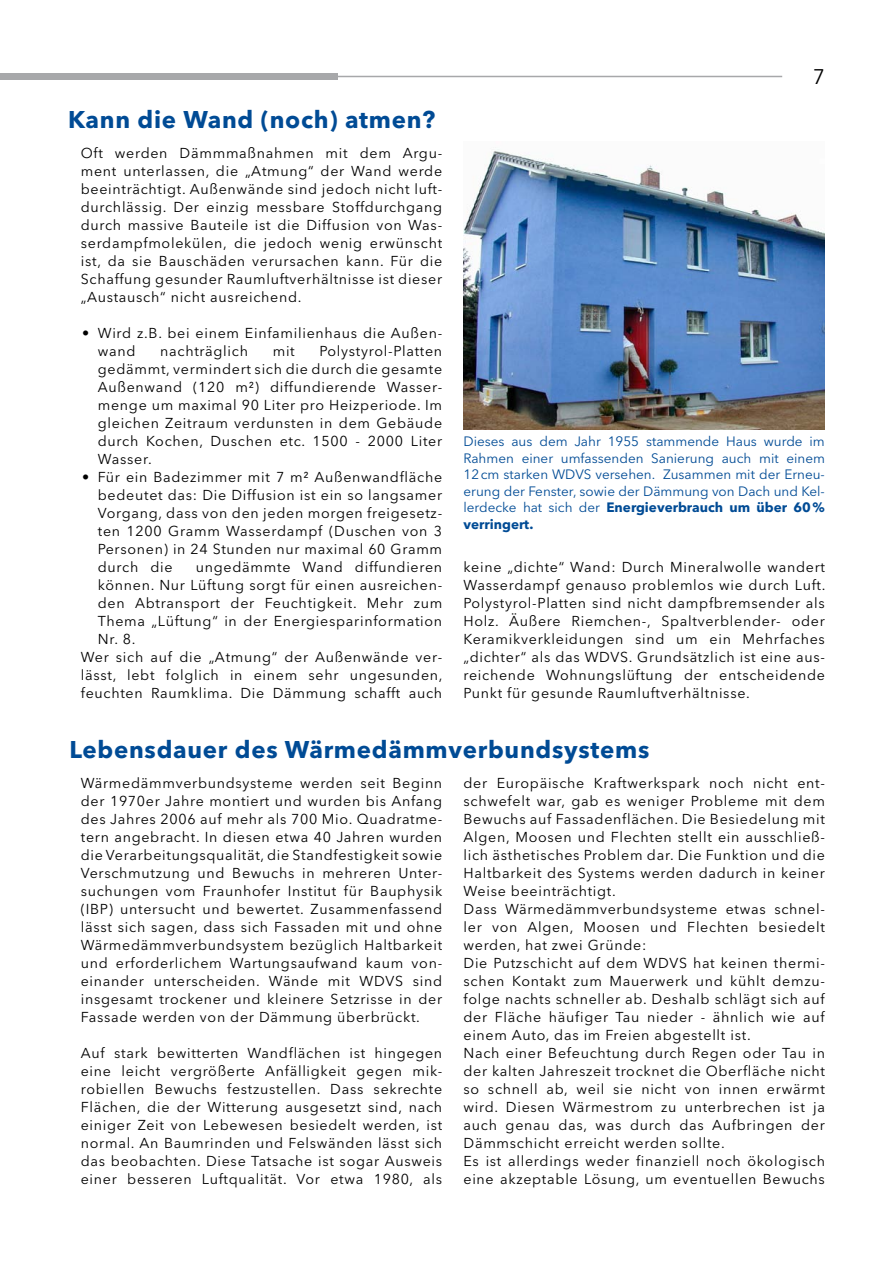
<style>
.page{position:relative;width:893px;height:1263px;background:#fff}
.page>*{position:absolute;margin:0;border:0;box-sizing:border-box;transform-origin:0 0}
.t1{font:700 24px "Avenir Next LT Pro";letter-spacing:.03em;color:#004b95}
.t2{font:21px "Avenir Next LT Pro";color:#000}
.t3{font:14.25px/18px "Avenir Next LT Pro";letter-spacing:.05em;color:#000;text-align:justify}
.t4{font:13.5px/16.5px "Avenir Next LT Pro";color:#004b95;text-align:justify}
.s1{font-weight:700}
</style>
<div class="page">
<div style="left:0;top:73px;width:337px;height:7px;background:#a7a8aa"></div>
<hr style="left:337px;top:76px;width:445px;height:1px;background:#a7a8aa">
<img style="left:463px;top:149px;width:362px;height:281px">
<h1 class="t1" style="left:68px;top:105px;width:369px">Kann die Wand (noch) atmen?</h1>
<h2 class="t2" style="left:813px;top:64px;width:14px">7</h2>
<p class="t3" style="left:81px;top:144px;width:363px">Oft werden Dämmmaßnahmen mit dem Argu&shy;ment unterlassen, die „Atmung“ der Wand werde beeinträchtigt. Außenwände sind jedoch nicht luft&shy;durchlässig. Der einzig messbare Stoffdurchgang durch massive Bauteile ist die Diffusion von Was&shy;serdampfmolekülen, die jedoch wenig erwünscht ist, da sie Bauschäden verursachen kann. Für die Schaffung gesunder Raumluftverhältnisse ist dieser „Austausch“ nicht ausreichend.</p>
<p class="t3" style="left:98px;top:324px;width:346px;text-indent:-16px">• Wird z.B. bei einem Einfamilienhaus die Außen&shy;wand</p>
<p class="t3" style="left:98px;top:342px;width:346px;text-indent:222px">Polystyrol-Platten gedämmt, vermindert sich die durch die gesamte Außenwand (120 m²) diffundierende Wasser&shy;menge um maximal 90 Liter pro Heizperiode. Im gleichen Zeitraum verdunsten in dem Gebäude durch Kochen, Duschen etc. 1500 - 2000 Liter Wasser.</p>
<p class="t3" style="left:98px;top:468px;width:346px;text-indent:-16px">• Für ein Badezimmer mit 7 m² Außenwandfläche bedeutet das: Die Diffusion ist ein so langsamer Vorgang, dass von den jeden morgen freigesetz&shy;ten 1200 Gramm Wasserdampf (Duschen von 3<br>Personen) in 24 Stunden nur maximal 60 Gramm durch die</p>
<p class="t3" style="left:160px;top:342px;width:89px">nachträglich</p>
<p class="t3" style="left:273px;top:342px;width:24px">mit</p>
<p class="t4" style="left:463px;top:433px;width:363px">Dieses aus dem Jahr 1955 stammende Haus wurde im Rahmen einer umfassenden Sanierung auch mit einem 12cm starken WDVS versehen. Zusammen mit der Erneu&shy;erung der Fenster, sowie der Dämmung von Dach und Kel&shy;lerdecke hat sich der <span class="s1">Energieverbrauch um über 60% verringert.</span></p>
<p class="t3" style="left:463px;top:558px;width:363px">keine „dichte“ Wand: Durch Mineralwolle wandert Wasserdampf genauso problemlos wie durch Luft.<br>Polystyrol-Platten sind nicht dampfbremsender als Holz. Äußere Riemchen-, Spaltverblender- oder Keramikverkleidungen sind um ein Mehrfaches „dichter“ als das WDVS. Grundsätzlich ist eine aus&shy;reichende Wohnungslüftung der entscheidende Punkt für gesunde Raumluftverhältnisse.</p>
<p class="t3" style="left:196px;top:558px;width:248px">ungedämmte Wand diffundieren</p>
<p class="t3" style="left:98px;top:576px;width:346px">können. Nur Lüftung sorgt für einen ausreichen-</p>
<p class="t3" style="left:98px;top:594px;width:346px">den Abtransport der Feuchtigkeit. Mehr zum</p>
<p class="t3" style="left:98px;top:612px;width:346px">Thema „Lüftung“ in der Energiesparinformation</p>
<p class="t3" style="left:98px;top:630px;width:39px">Nr. 8.</p>
<p class="t3" style="left:81px;top:648px;width:363px">Wer sich auf die „Atmung“ der Außenwände ver-</p>
<p class="t3" style="left:81px;top:666px;width:363px">lässt, lebt folglich in einem sehr ungesunden,</p>
<p class="t3" style="left:81px;top:684px;width:363px">feuchten Raumklima. Die Dämmung schafft auch</p>
<h1 class="t1" style="left:70px;top:735px;width:581px">Lebensdauer des Wärmedämmverbundsystems</h1>
<p class="t3" style="left:81px;top:774px;width:363px">Wärmedämmverbundsysteme werden seit Beginn der 1970er Jahre montiert und wurden bis Anfang des Jahres 2006 auf mehr als 700 Mio. Quadratme&shy;tern angebracht. In diesen etwa 40 Jahren wurden die Verarbeitungsqualität, die Standfestigkeit sowie Verschmutzung und Bewuchs in mehreren Unter&shy;suchungen vom Fraunhofer Institut für Bauphysik (IBP) untersucht und bewertet. Zusammenfassend lässt sich sagen, dass sich Fassaden mit und ohne Wärmedämmverbundsystem bezüglich Haltbarkeit und erforderlichem Wartungsaufwand kaum von&shy;einander unterscheiden. Wände mit WDVS sind insgesamt trockener und kleinere Setzrisse in der Fassade werden von der Dämmung überbrückt.</p>
<p class="t3" style="left:81px;top:1044px;width:363px">Auf stark bewitterten Wandflächen ist hingegen eine leicht vergrößerte Anfälligkeit gegen mik&shy;robiellen Bewuchs festzustellen. Dass sekrechte Flächen, die der Witterung ausgesetzt sind, nach einiger Zeit von Lebewesen besiedelt werden, ist normal. An Baumrinden und Felswänden lässt sich das beobachten. Diese Tatsache ist sogar Ausweis einer besseren Luftqualität. Vor etwa 1980, als</p>
<p class="t3" style="left:463px;top:774px;width:363px;text-align:left">der Europäische Kraftwerkspark noch nicht ent&shy;schwefelt war, gab es weniger Probleme mit dem Bewuchs auf Fassadenflächen. Die Besiedelung mit Algen, Moosen und Flechten stellt ein ausschließ&shy;lich ästhetisches Problem dar. Die Funktion und die Haltbarkeit des Systems werden dadurch in keiner Weise beeinträchtigt.<br>Dass Wärmedämmverbundsysteme etwas schnel&shy;ler von Algen, Moosen und Flechten besiedelt werden, hat zwei Gründe:<br>Die Putzschicht auf dem WDVS hat keinen thermi&shy;schen Kontakt zum Mauerwerk und kühlt demzu&shy;folge nachts schneller ab. Deshalb schlägt sich auf der Fläche häufiger Tau nieder - ähnlich wie auf einem Auto, das im Freien abgestellt ist.<br>Nach einer Befeuchtung durch Regen oder Tau in der kalten Jahreszeit trocknet die Oberfläche nicht so schnell ab, weil sie nicht von innen erwärmt wird. Diesen Wärmestrom zu unterbrechen ist ja auch genau das, was durch das Aufbringen der Dämmschicht erreicht werden sollte.<br>Es ist allerdings weder finanziell noch ökologisch eine akzeptable Lösung, um eventuellen Bewuchs</p>
</div>
